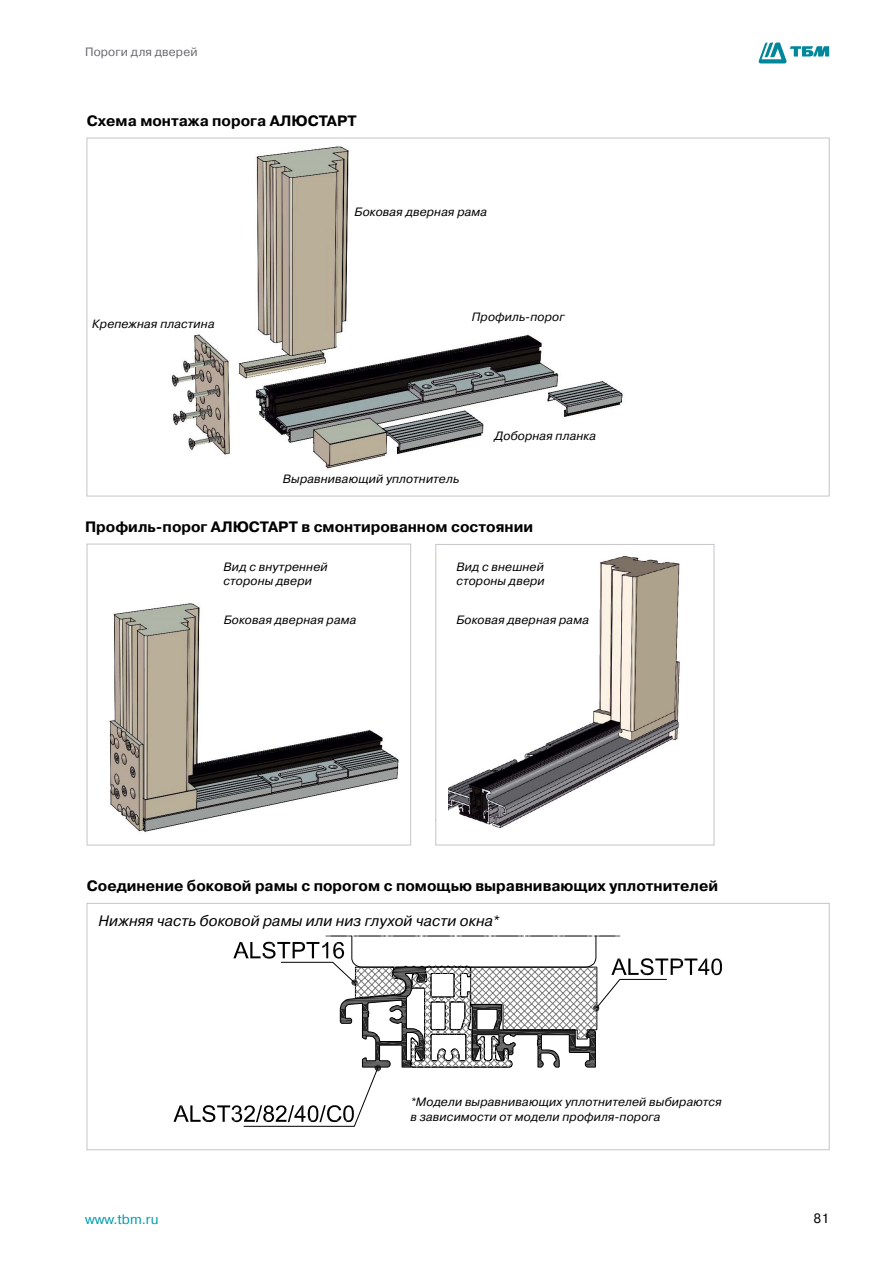
<style>
.page{position:relative;width:893px;height:1263px;background:#fff}
.page>*{position:absolute;margin:0;border:0;box-sizing:border-box;transform-origin:0 0}
.t1{font:700 15px "Pragmatica C";color:#000}
.t2{font:italic 15px "Pragmatica C";letter-spacing:.005em;color:#000}
.t3{font:13.5px "Pragmatica C";color:#009cac}
.t4{font:13.5px "Pragmatica C";color:#000}
.t5{font:italic 12px/14.4px "Pragmatica C";letter-spacing:.015em;color:#000}
.t6{font:12px "Pragmatica C";letter-spacing:.015em;color:#68676c}
</style>
<div class="page">
<svg style="left:758px;top:43px;width:71px;height:20px"></svg>
<img style="left:171px;top:146px;width:452px;height:324px">
<img style="left:109px;top:603px;width:290px;height:229px">
<div style="left:87px;top:544px;width:324px;height:301px;border:1px solid #c3c5c8"></div>
<svg style="left:173px;top:936px;width:549px;height:191px"></svg>
<div style="left:87px;top:903px;width:743px;height:247px;border:1px solid #c3c5c8"></div>
<img style="left:448px;top:556px;width:232px;height:273px">
<div style="left:435px;top:544px;width:279px;height:301px;border:1px solid #c3c5c8"></div>
<p class="t6" style="left:85px;top:45px;width:114px">Пороги для дверей</p>
<p class="t1" style="left:87px;top:113px;width:271px">Схема монтажа порога АЛЮСТАРТ</p>
<p class="t5" style="left:92px;top:317px;width:124px">Крепежная пластина</p>
<p class="t5" style="left:355px;top:204px;width:134px">Боковая дверная рама</p>
<p class="t5" style="left:472px;top:310px;width:94px">Профиль-порог</p>
<p class="t5" style="left:494px;top:429px;width:103px">Доборная планка</p>
<p class="t5" style="left:283px;top:472px;width:178px">Выравнивающий уплотнитель</p>
<p class="t1" style="left:85px;top:519px;width:450px">Профиль-порог АЛЮСТАРТ в смонтированном состоянии</p>
<p class="t5" style="left:224px;top:559px;width:106px">Вид с внутренней стороны двери</p>
<p class="t5" style="left:456px;top:559px;width:90px">Вид с внешней стороны двери</p>
<p class="t5" style="left:224px;top:613px;width:134px">Боковая дверная рама</p>
<p class="t5" style="left:456px;top:613px;width:134px">Боковая дверная рама</p>
<p class="t1" style="left:87px;top:878px;width:633px">Соединение боковой рамы с порогом с помощью выравнивающих уплотнителей</p>
<p class="t2" style="left:99px;top:913px;width:402px">Нижняя часть боковой рамы или низ глухой части окна*</p>
<p class="t5" style="left:410px;top:1095px;width:313px">*Модели выравнивающих уплотнителей выбираются в зависимости от модели профиля-порога</p>
<p class="t3" style="left:85px;top:1212px;width:75px">www.tbm.ru</p>
<p class="t4" style="left:813px;top:1211px;width:17px">81</p>
</div>
